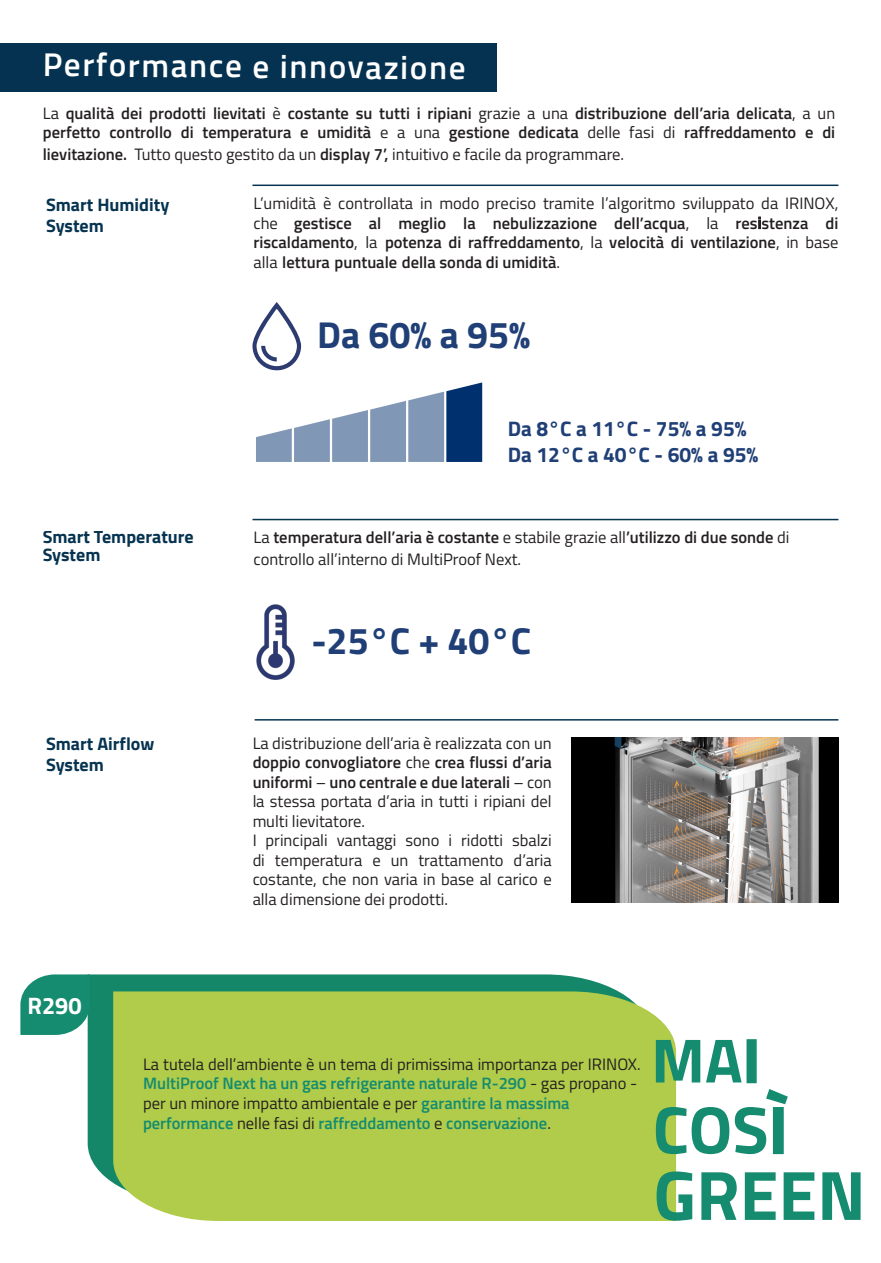
<style>
.page{position:relative;width:881px;height:1263px;background:#fff}
.page>*{position:absolute;margin:0;border:0;box-sizing:border-box;transform-origin:0 0}
.t1{font:700 37.5px "Titillium Web";color:#1f3f76}
.t2{font:600 33px "Titillium Web";color:#fff}
.t3{font:700 23.85px "Titillium Web";color:#fff}
.t4{font:700 21px "Titillium Web";color:#1f3f76}
.t5{font:700 18px/21px "Titillium Web";color:#063350}
.t6{font:16.5px/19.5px "Titillium Web";color:#231f20}
.t7{font:600 16.5px/19.5px "Titillium Web";color:#231f20;text-align:justify}
.t8{font:600 16.5px "Titillium Web";color:#138b6f}
.s1{font-weight:400}
.s2{font-weight:600}
.s3{font-weight:600;color:#138b6f}
.s4{font-weight:400;color:#231f20}
</style>
<div class="page">
<hr style="left:252px;top:185px;width:586px;height:1px;background:#063350">
<hr style="left:254px;top:719px;width:584px;height:1px;background:#063350">
<hr style="left:252px;top:519px;width:586px;height:1px;background:#063350">
<svg style="left:88px;top:974px;width:530px;height:209px;background:#238e73"></svg>
<div style="left:113px;top:991px;width:562px;height:230px;background:#b0cc4a"></div>
<svg style="left:655px;top:1040px;width:86px;height:42px"></svg>
<div style="left:746px;top:1039px;width:10px;height:44px;background:#158c70;border:2px solid #158c70"></div>
<svg style="left:655px;top:1088px;width:133px;height:67px"></svg>
<svg style="left:656px;top:1171px;width:36px;height:50px;background:#67b181"></svg>
<svg style="left:701px;top:1172px;width:35px;height:48px"></svg>
<svg style="left:744px;top:1172px;width:31px;height:48px"></svg>
<svg style="left:783px;top:1172px;width:31px;height:48px"></svg>
<svg style="left:822px;top:1172px;width:38px;height:48px"></svg>
<svg style="left:20px;top:974px;width:70px;height:61px;background:#2e987f"></svg>
<img style="left:571px;top:738px;width:267px;height:165px">
<svg style="left:256px;top:382px;width:226px;height:80px"></svg>
<img style="left:256px;top:604px;width:39px;height:76px">
<svg style="left:252px;top:302px;width:49px;height:69px"></svg>
<div style="left:0;top:43px;width:496px;height:49px;background:#053250"></div>
<p class="t2" style="left:43px;top:38px;width:424px;rotate:1deg">Performance e innovazione</p>
<p class="t7" style="left:43px;top:102px;width:793px"><span class="s1">La</span> qualità dei prodotti lievitati <span class="s1">è</span> costante su tutti i ripiani <span class="s1">grazie a una</span> distribuzione dell’aria delicata<span class="s1">, a un</span></p>
<p class="t7" style="left:43px;top:122px;width:793px">perfetto controllo di temperatura e umidità <span class="s1">e a una</span> gestione dedicata <span class="s1">delle fasi di</span> raffreddamento e di</p>
<p class="t6" style="left:43px;top:144px;width:582px"><span class="s2">lievitazione.</span> Tutto questo gestito da un <span class="s2">display 7’,</span> intuitivo e facile da programmare.</p>
<p class="t5" style="left:46px;top:193px;width:125px">Smart Humidity<br>System</p>
<p class="t7" style="left:253px;top:193px;width:586px"><span class="s1">L’umidità è controllata in modo preciso tramite l’algoritmo sviluppato da IRINOX, che</span> gestisce al meglio la nebulizzazione dell’acqua<span class="s1">, la</span> resistenza di riscaldamento<span class="s1">, la</span> potenza di raffreddamento<span class="s1">, la</span> velocità di ventilazione<span class="s1">, in base alla</span> lettura puntuale della sonda di umidità<span class="s1">.</span></p>
<p class="t1" style="left:317px;top:306px;width:214px">Da 60% a 95%</p>
<p class="t4" style="left:507px;top:413px;width:240px">Da 8°C a 11°C - 75% a 95%</p>
<p class="t4" style="left:507px;top:438px;width:252px">Da 12°C a 40°C - 60% a 95%</p>
<p class="t5" style="left:43px;top:527px;width:153px;line-height:18px">Smart Temperature<br>System</p>
<p class="t7" style="left:253px;top:527px;width:537px"><span class="s1">La</span> temperatura dell’aria è costante <span class="s1">e stabile grazie all</span>’utilizzo di due sonde <span class="s1">di</span></p>
<p class="t6" style="left:253px;top:548px;width:269px">controllo all’interno di MultiProof Next.</p>
<p class="t1" style="left:311px;top:612px;width:221px">-25°C + 40°C</p>
<p class="t5" style="left:46px;top:732px;width:110px">Smart Airflow<br>System</p>
<p class="t6" style="left:252px;top:732px;width:300px">La distribuzione dell’aria è realizzata con un <span class="s2">doppio convogliatore</span> che <span class="s2">crea flussi d’aria uniformi</span> – <span class="s2">uno centrale e due laterali</span> – con la stessa portata d’aria in tutti i ripiani del multi lievitatore.<br>I principali vantaggi sono i ridotti sbalzi di temperatura e un trattamento d’aria costante, che non varia in base al carico e alla dimensione dei prodotti.</p>
<h3 class="t3" style="left:28px;top:987px;width:56px">R290</h3>
<p class="t6" style="left:143px;top:1053px;width:499px">La tutela dell’ambiente è un tema di primissima importanza per IRINOX.<br><span class="s3">MultiProof Next ha un gas refrigerante naturale R-290</span> - gas propano -</p>
<p class="t6" style="left:143px;top:1093px;width:428px">per un minore impatto ambientale e per <span class="s3">garantire la massima</span></p>
<p class="t8" style="left:143px;top:1111px;width:409px">performance <span class="s4">nelle fasi di</span> raffreddamento <span class="s4">e</span> conservazione<span class="s4">.</span></p>
</div>
